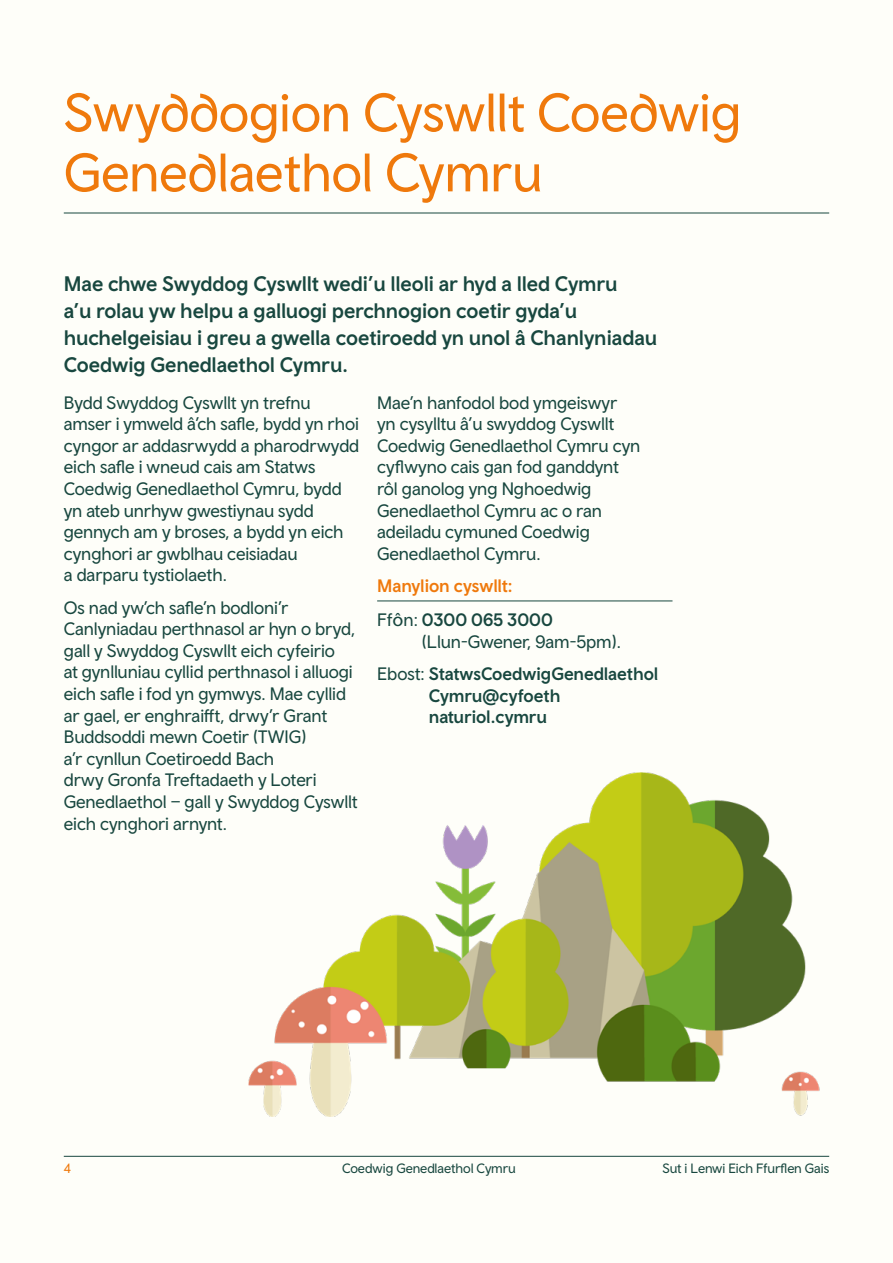
<style>
.page{position:relative;width:893px;height:1263px;background:#fefef9}
.page>*{position:absolute;margin:0;border:0;box-sizing:border-box;transform-origin:0 0}
.Page_Header{font:54px/60px "Wales Sans Headline";color:#ef790c}
.Intro_Body_Text{font:500 21px/27px "Wales Sans Body";letter-spacing:-.01em;color:#18473f}
.Body_Text{font:18px/21.6px "Wales Sans Body";letter-spacing:-.005em;color:#18473f}
.Body_Text-2{font:500 18px/21.6px "Wales Sans Body";color:#18473f}
.Sub_Header{font:500 18px "Wales Sans Body";letter-spacing:-.005em;color:#ef790c}
.t1{font:13.5px "Wales Sans Body";letter-spacing:-.005em;color:#18473f}
.t2{font:13.5px "Wales Sans Body";color:#ef790c}
.s1{font-family:"Frutiger LT Std"}
.s2{font-weight:500}
.s3{font-weight:400}
</style>
<div class="page">
<hr style="left:892px;top:0;width:1px;height:1263px;background:#fefcee">
<hr style="left:64px;top:213px;width:765px;height:1px;background:#18473f">
<hr style="left:64px;top:1156px;width:765px;height:1px;background:#18473f">
<hr style="left:377px;top:600px;width:295px;height:1px;background:#18473f">
<img style="left:249px;top:772px;width:571px;height:344px">
<p class="Page_Header" style="left:64px;top:81px;width:679px">Swyddogion Cyswllt Coedwig<br>Genedlaethol Cymru</p>
<p class="Intro_Body_Text" style="left:64px;top:270px;width:595px">Mae chwe Swyddog Cyswllt wedi’u lleoli ar hyd a lled Cymru<br>a’u rolau yw helpu a galluogi perchnogion coetir gyda’u huchelgeisiau i greu a gwella coetiroedd yn unol â Chanlyniadau Coedwig Genedlaethol Cymru.</p>
<p class="Body_Text" style="left:64px;top:391px;width:297px">Bydd Swyddog Cyswllt yn trefnu amser i ymweld â’ch safle, bydd yn rhoi cyngor ar addasrwydd a pharodrwydd eich safle i wneud cais am Statws<br>Coedwig Genedlaethol Cymru, bydd yn ateb unrhyw gwestiynau sydd gennych am y broses, a bydd yn eich cynghori ar gwblhau ceisiadau<br>a darparu tystiolaeth.</p>
<p class="Body_Text" style="left:64px;top:596px;width:295px">Os nad yw’ch safle’n bodloni’r Canlyniadau perthnasol ar hyn o bryd, gall y Swyddog Cyswllt eich cyfeirio<br>at gynlluniau cyllid perthnasol i alluogi eich safle i fod yn gymwys. Mae cyllid ar gael, er enghraifft, drwy’r Grant Buddsoddi mewn Coetir (TWIG)<br>a’r cynllun Coetiroedd Bach<br>drwy Gronfa Treftadaeth y Loteri Genedlaethol – gall y Swyddog Cyswllt eich cynghori arnynt.</p>
<p class="Body_Text" style="left:377px;top:391px;width:265px">Mae’n hanfodol bod ymgeiswyr yn cysylltu â’u swyddog Cyswllt<br>Coedwig Genedlaethol Cymru cyn cyflwyno cais gan fod ganddynt rôl ganolog yng Nghoedwig<br>Genedlaethol Cymru ac o ran adeiladu cymuned Coedwig<br>Genedlaethol Cymru.</p>
<p class="Sub_Header" style="left:377px;top:575px;width:137px">Manylion cyswllt:</p>
<p class="Body_Text" style="left:422px;top:609px;width:200px;text-indent:-45px">Ff<span class="s1">ô</span>n: <span class="s2">0300 065 3000 </span>(Llun-Gwener, 9am-5pm).</p>
<p class="Body_Text-2" style="left:429px;top:663px;width:231px;text-indent:-52px"><span class="s3">Ebost:</span> StatwsCoedwigGenedlaethol<br>Cymru@cyfoeth naturiol.cymru</p>
<p class="t2" style="left:64px;top:1159px;width:9px">4</p>
<p class="t1" style="left:342px;top:1159px;width:175px">Coedwig Genedlaethol Cymru</p>
<p class="t1" style="left:662px;top:1159px;width:168px">Sut i Lenwi Eich Ffurflen Gais</p>
</div>
